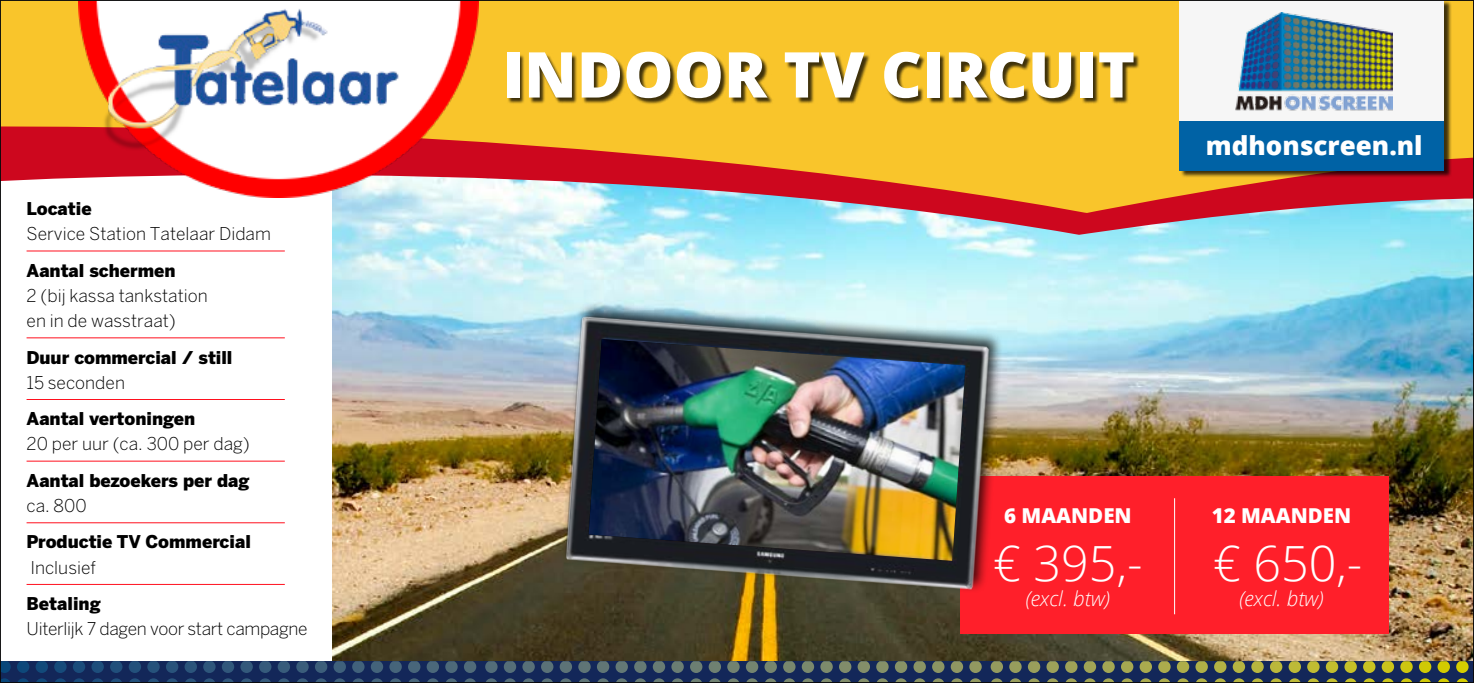
<style>
.page{position:relative;width:1474px;height:683px;background:#fff}
.page>*{position:absolute;margin:0;border:0;box-sizing:border-box;transform-origin:0 0}
.t1{font:800 63.18px "Open Sans";color:#fff}
.t2{font:300 48.48px "Open Sans";color:#fff}
.t3{font:800 25.9px "Open Sans";color:#fff}
.t4{font:italic 300 20.47px "Open Sans";color:#fff}
.t5{font:800 20.47px "Open Sans";color:#fff}
.t6{font:300 17.5px/25.2px "Benton Sans";color:#000}
.t7{font:900 17.5px "Benton Sans";color:#000}
.t8{font:300 17.5px "Benton Sans";letter-spacing:-.02em;color:#000}
</style>
<div class="page">
<img style="left:332px;top:235px;width:1139px;height:426px">
<div style="left:2px;top:2px;width:1469px;height:122px;background:#f9c52b"></div>
<svg style="left:2px;top:124px;width:1469px;height:111px;background:#d7a47d"></svg>
<div style="left:1180px;top:1px;width:271px;height:177px;background:#000;opacity:.75"></div>
<div style="left:1179px;top:0;width:265px;height:170px;background:#0062a5"></div>
<div style="left:1179px;top:0;width:265px;height:121px;background:#f6f6f6"></div>
<img style="left:1235px;top:13px;width:157px;height:98px">
<hr style="left:27px;top:250px;width:258px;height:1px;background:#ff101e">
<hr style="left:27px;top:337px;width:258px;height:1px;background:#ff101e">
<hr style="left:27px;top:399px;width:258px;height:1px;background:#ff101e">
<hr style="left:27px;top:460px;width:258px;height:1px;background:#ff101e">
<hr style="left:27px;top:522px;width:258px;height:1px;background:#ff101e">
<hr style="left:27px;top:584px;width:258px;height:1px;background:#ff101e">
<svg style="left:2px;top:661px;width:1469px;height:19px;background:#293f60"></svg>
<svg style="left:1046px;top:661px;width:422px;height:12px;background:#6b7346"></svg>
<div style="left:960px;top:476px;width:428px;height:157px;background:#ff1f2a"></div>
<hr style="left:1174px;top:498px;width:1px;height:116px;background:#fff">
<div style="left:562px;top:302px;width:441px;height:291px;background:#000;opacity:.75"></div>
<img style="left:551px;top:308px;width:451px;height:317px">
<img style="left:588px;top:339px;width:377px;height:221px">
<img style="left:78px;top:2px;width:400px;height:195px">
<div style="left:507px;top:53px;width:632px;height:52px;background:#000;opacity:.75"></div>
<p class="t7" style="left:27px;top:198px;width:67px">Locatie</p>
<p class="t6" style="left:27px;top:221px;width:246px">Service Station Tatelaar Didam</p>
<p class="t7" style="left:27px;top:260px;width:151px">Aantal schermen</p>
<p class="t6" style="left:27px;top:283px;width:183px">2 (bij kassa tankstation en in de wasstraat)</p>
<p class="t7" style="left:27px;top:346px;width:207px">Duur commercial / still</p>
<p class="t6" style="left:27px;top:369px;width:100px">15 seconden</p>
<p class="t7" style="left:27px;top:408px;width:170px">Aantal vertoningen</p>
<p class="t6" style="left:27px;top:431px;width:225px">20 per uur (ca. 300 per dag)</p>
<p class="t7" style="left:27px;top:470px;width:225px">Aantal bezoekers per dag</p>
<p class="t6" style="left:27px;top:493px;width:62px">ca. 800</p>
<p class="t7" style="left:27px;top:531px;width:226px">Productie TV Commercial</p>
<p class="t6" style="left:30px;top:554px;width:67px">Inclusief</p>
<p class="t7" style="left:27px;top:593px;width:76px">Betaling</p>
<p class="t8" style="left:27px;top:618px;width:282px">Uiterlijk 7 dagen voor start campagne</p>
<h1 class="t1" style="left:502px;top:26px;width:634px">INDOOR TV CIRCUIT</h1>
<h3 class="t3" style="left:1205px;top:126px;width:218px">mdhonscreen.nl</h3>
<p class="t5" style="left:1004px;top:499px;width:129px">6 MAANDEN</p>
<h2 class="t2" style="left:993px;top:530px;width:151px">€ 395,-</h2>
<p class="t4" style="left:1025px;top:584px;width:86px">(excl. btw)</p>
<p class="t5" style="left:1211px;top:499px;width:141px">12 MAANDEN</p>
<h2 class="t2" style="left:1213px;top:530px;width:151px">€ 650,-</h2>
<p class="t4" style="left:1239px;top:584px;width:86px">(excl. btw)</p>
</div>
